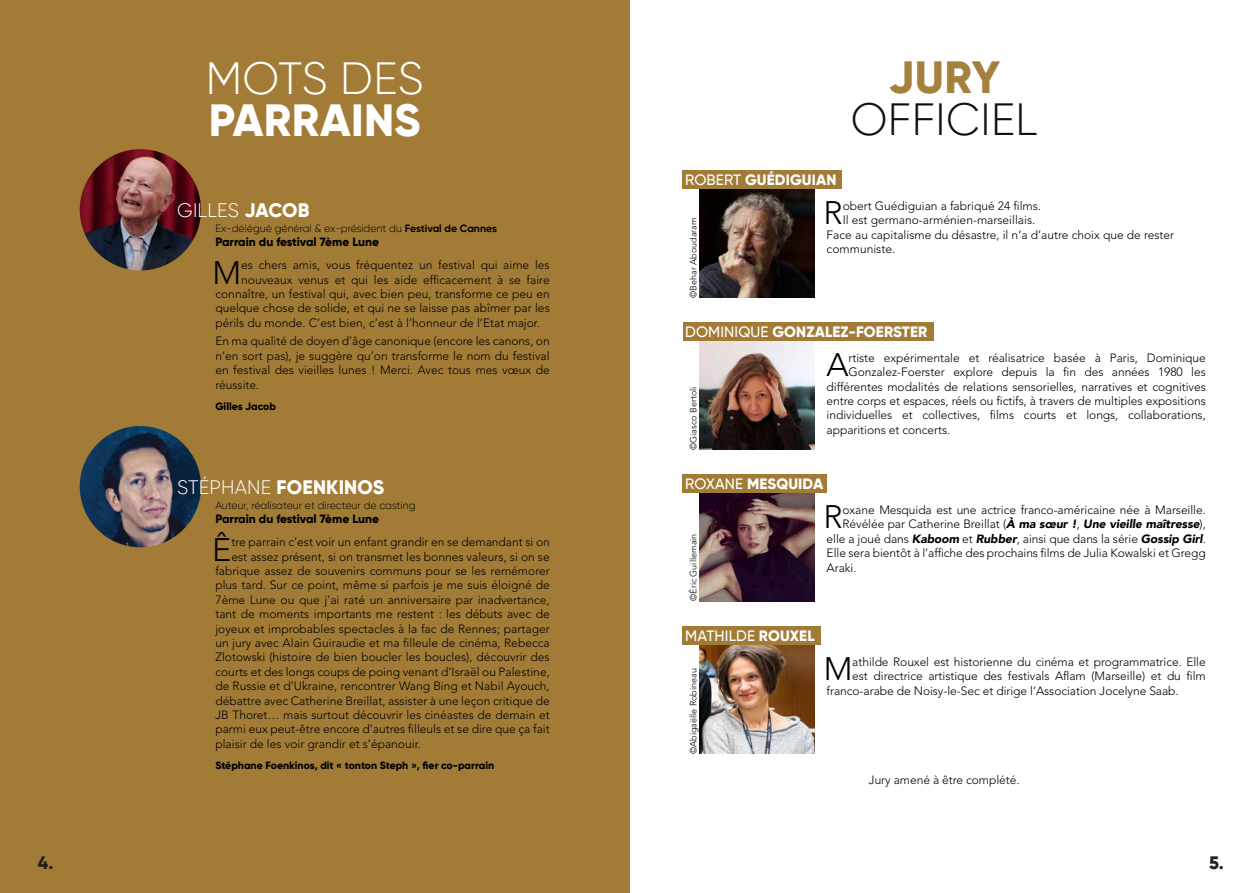
<style>
.page{position:relative;width:1259px;height:893px;background:#fff}
.page>*{position:absolute;margin:0;border:0;box-sizing:border-box;transform-origin:0 0}
.Titre_Light{font:300 45px "Gilroy";letter-spacing:.01em;color:#110e0e}
.Titre_Light-2{font:800 45px "Gilroy";letter-spacing:.01em;color:#fff}
.Titre_Light-3{font:300 45px "Gilroy";letter-spacing:.01em;color:#fff}
.Titre_Gras_Or{font:800 45px "Gilroy";color:#a5813e}
.Corps_Texte{font:300 32.4px "Avenir LT Std";color:#010101}
.Corps_Texte_Noir{font:800 19.5px "Gilroy";letter-spacing:.01em;color:#fff}
.Corps_Texte_Noir-2{font:300 19.5px "Gilroy";letter-spacing:.01em;color:#fff}
.t1{font:800 18px "Gilroy";color:#231f20}
.t2{font:800 15px "Gilroy";letter-spacing:.01em;color:#fff}
.t3{font:500 15px "Gilroy";letter-spacing:.01em;color:#fff}
.Corps_Texte-2{font:300 12px/14.4px "Avenir LT Std";color:#010101;text-align:justify}
.Corps_Texte_Noir-3{font:800 12px "Gilroy";color:#010101}
.Corps_Texte_Noir-4{font:300 10.5px "Gilroy";color:#010101}
.Corps_Texte_Noir-5{font:800 10.5px "Gilroy";color:#010101}
.Corps_Texte-3{font:300 9px "Avenir LT Std";color:#010101}
.s1{font-weight:800}
.s2{font-weight:700}
.s3{font-weight:300}
.s4{font-weight:500}
.s5{font-family:"Avenir LT";font-weight:900;font-style:italic}
</style>
<div class="page">
<img style="left:700px;top:189px;width:114px;height:109px">
<div style="left:682px;top:170px;width:160px;height:19px;background:#a27c37"></div>
<img style="left:700px;top:493px;width:114px;height:109px">
<div style="left:682px;top:474px;width:145px;height:19px;background:#a27c37"></div>
<img style="left:700px;top:645px;width:114px;height:109px">
<div style="left:682px;top:626px;width:139px;height:19px;background:#a27c37"></div>
<img style="left:700px;top:340px;width:114px;height:110px">
<div style="left:682px;top:322px;width:251px;height:18px;background:#a27c37"></div>
<div style="left:0;top:0;width:629px;height:893px;background:#a27c37"></div>
<img style="left:80px;top:426px;width:121px;height:121px;border-radius:61px">
<img style="left:80px;top:149px;width:121px;height:121px;border-radius:61px">
<p class="Titre_Light-3" style="left:206px;top:51px;width:219px">MOTS DES</p>
<p class="Titre_Light-2" style="left:209px;top:92px;width:213px">PARRAINS</p>
<p class="Corps_Texte_Noir-2" style="left:177px;top:198px;width:134px">GILLES <span class="s1">JACOB</span></p>
<p class="Corps_Texte_Noir-4" style="left:215px;top:222px;width:283px">Ex-délégué général &amp; ex-président du <span class="s2">Festival de Cannes</span></p>
<p class="Corps_Texte_Noir-3" style="left:215px;top:234px;width:165px">Parrain du festival 7ème Lune</p>
<p class="Corps_Texte" style="left:212px;top:253px;width:30px">M</p>
<p class="Corps_Texte-2" style="left:241px;top:258px;width:310px">es chers amis, vous fréquentez un festival qui aime les</p>
<p class="Corps_Texte-2" style="left:241px;top:272px;width:310px">nouveaux venus et qui les aide efficacement à se faire</p>
<p class="Corps_Texte-2" style="left:215px;top:287px;width:336px">connaître, un festival qui, avec bien peu, transforme ce peu en</p>
<p class="Corps_Texte-2" style="left:215px;top:301px;width:336px">quelque chose de solide, et qui ne se laisse pas abîmer par les</p>
<p class="Corps_Texte-2" style="left:215px;top:315px;width:326px">périls du monde. C’est bien, c’est à l’honneur de l’Etat major.</p>
<p class="Corps_Texte-2" style="left:215px;top:334px;width:336px">En ma qualité de doyen d’âge canonique (encore les canons, on n’en sort pas), je suggère qu’on transforme le nom du festival en festival des vieilles lunes ! Merci. Avec tous mes vœux de réussite.</p>
<p class="Corps_Texte_Noir-5" style="left:215px;top:399px;width:62px">Gilles Jacob</p>
<p class="Corps_Texte_Noir" style="left:177px;top:475px;width:208px"><span class="s3">STÉPHANE</span> FOENKINOS</p>
<p class="Corps_Texte_Noir-4" style="left:215px;top:499px;width:201px">Auteur, réalisateur et directeur de casting</p>
<p class="Corps_Texte_Noir-3" style="left:215px;top:511px;width:165px">Parrain du festival 7ème Lune</p>
<p class="Corps_Texte" style="left:212px;top:530px;width:21px">Ê</p>
<p class="Corps_Texte-2" style="left:231px;top:535px;width:320px">tre parrain c’est voir un enfant grandir en se demandant si on</p>
<p class="Corps_Texte-2" style="left:231px;top:549px;width:320px">est assez présent, si on transmet les bonnes valeurs, si on se</p>
<p class="Corps_Texte-2" style="left:215px;top:564px;width:336px">fabrique assez de souvenirs communs pour se les remémorer</p>
<p class="Corps_Texte-2" style="left:215px;top:578px;width:336px">plus tard. Sur ce point, même si parfois je me suis éloigné de</p>
<p class="Corps_Texte-2" style="left:215px;top:592px;width:336px">7ème Lune ou que j’ai raté un anniversaire par inadvertance,</p>
<p class="Corps_Texte-2" style="left:215px;top:607px;width:336px">tant de moments importants me restent : les débuts avec de</p>
<p class="Corps_Texte-2" style="left:215px;top:621px;width:336px">joyeux et improbables spectacles à la fac de Rennes; partager</p>
<p class="Corps_Texte-2" style="left:215px;top:636px;width:336px">un jury avec Alain Guiraudie et ma filleule de cinéma, Rebecca</p>
<p class="Corps_Texte-2" style="left:215px;top:650px;width:336px">Zlotowski (histoire de bien boucler les boucles), découvrir des</p>
<p class="Corps_Texte-2" style="left:215px;top:664px;width:336px">courts et des longs coups de poing venant d’Israël ou Palestine,</p>
<p class="Corps_Texte-2" style="left:215px;top:679px;width:336px">de Russie et d’Ukraine, rencontrer Wang Bing et Nabil Ayouch,</p>
<p class="Corps_Texte-2" style="left:215px;top:693px;width:336px">débattre avec Catherine Breillat, assister à une leçon critique de</p>
<p class="Corps_Texte-2" style="left:215px;top:708px;width:336px">JB Thoret… mais surtout découvrir les cinéastes de demain et</p>
<p class="Corps_Texte-2" style="left:215px;top:722px;width:336px">parmi eux peut-être encore d’autres filleuls et se dire que ça fait</p>
<p class="Corps_Texte-2" style="left:215px;top:736px;width:207px">plaisir de les voir grandir et s’épanouir.</p>
<p class="Corps_Texte_Noir-5" style="left:215px;top:759px;width:280px">Stéphane Foenkinos, dit « tonton Steph », fier co-parrain</p>
<p class="Titre_Gras_Or" style="left:888px;top:49px;width:113px">JURY</p>
<p class="Titre_Light" style="left:850px;top:92px;width:188px">OFFICIEL</p>
<p class="t2" style="left:685px;top:170px;width:153px"><span class="s4">ROBERT</span> GUÉDIGUIAN</p>
<p class="Corps_Texte-3" style="left:688px;top:298px;width:82px;rotate:-90deg">©Behar Aboudaram</p>
<p class="Corps_Texte" style="left:823px;top:194px;width:21px">R</p>
<p class="Corps_Texte-2" style="left:842px;top:199px;width:200px">obert Guédiguian a fabriqué 24 films.</p>
<p class="Corps_Texte-2" style="left:842px;top:213px;width:194px">Il est germano-arménien-marseillais.</p>
<p class="Corps_Texte-2" style="left:826px;top:228px;width:349px">Face au capitalisme du désastre, il n’a d’autre choix que de rester</p>
<p class="Corps_Texte-2" style="left:826px;top:242px;width:70px">communiste.</p>
<p class="t2" style="left:685px;top:322px;width:244px"><span class="s4">DOMINIQUE</span> GONZALEZ-FOERSTER</p>
<p class="Corps_Texte-3" style="left:688px;top:450px;width:65px;rotate:-90deg">©Giasco Bertoli</p>
<p class="Corps_Texte" style="left:826px;top:346px;width:24px">A</p>
<p class="Corps_Texte-2" style="left:848px;top:351px;width:359px">rtiste expérimentale et réalisatrice basée à Paris, Dominique</p>
<p class="Corps_Texte-2" style="left:848px;top:365px;width:359px">Gonzalez-Foerster explore depuis la fin des années 1980 les</p>
<p class="Corps_Texte-2" style="left:826px;top:379px;width:381px">différentes modalités de relations sensorielles, narratives et cognitives</p>
<p class="Corps_Texte-2" style="left:826px;top:394px;width:381px">entre corps et espaces, réels ou fictifs, à travers de multiples expositions</p>
<p class="Corps_Texte-2" style="left:826px;top:408px;width:381px">individuelles et collectives, films courts et longs, collaborations,</p>
<p class="Corps_Texte-2" style="left:826px;top:423px;width:125px">apparitions et concerts.</p>
<p class="t2" style="left:685px;top:474px;width:140px"><span class="s4">ROXANE</span> MESQUIDA</p>
<p class="Corps_Texte-3" style="left:688px;top:601px;width:69px;rotate:-90deg">©Éric Guillemain</p>
<p class="t3" style="left:685px;top:627px;width:131px">MATHILDE <span class="s1">ROUXEL</span></p>
<p class="Corps_Texte-3" style="left:688px;top:754px;width:87px;rotate:-90deg">©Abigaëlle Robineau</p>
<p class="Corps_Texte" style="left:823px;top:498px;width:21px">R</p>
<p class="Corps_Texte-2" style="left:842px;top:503px;width:365px">oxane Mesquida est une actrice franco-américaine née à Marseille.</p>
<p class="Corps_Texte-2" style="left:842px;top:517px;width:365px">Révélée par Catherine Breillat (<span class="s5">À ma sœur !</span>, <span class="s5">Une vieille maîtresse</span>),</p>
<p class="Corps_Texte-2" style="left:826px;top:531px;width:381px">elle a joué dans <span class="s5">Kaboom</span> et <span class="s5">Rubber</span>, ainsi que dans la série <span class="s5">Gossip Girl</span>.</p>
<p class="Corps_Texte-2" style="left:826px;top:546px;width:381px">Elle sera bientôt à l’affiche des prochains films de Julia Kowalski et Gregg</p>
<p class="Corps_Texte-2" style="left:826px;top:560px;width:31px">Araki.</p>
<p class="Corps_Texte" style="left:823px;top:650px;width:30px">M</p>
<p class="Corps_Texte-2" style="left:852px;top:655px;width:355px">athilde Rouxel est historienne du cinéma et programmatrice. Elle</p>
<p class="Corps_Texte-2" style="left:852px;top:669px;width:355px">est directrice artistique des festivals Aflam (Marseille) et du film</p>
<p class="Corps_Texte-2" style="left:826px;top:684px;width:353px">franco-arabe de Noisy-le-Sec et dirige l’Association Jocelyne Saab.</p>
<p class="Corps_Texte-2" style="left:869px;top:773px;width:152px">Jury amené à être complété.</p>
<h3 class="t1" style="left:38px;top:851px;width:17px">4.</h3>
<h3 class="t1" style="left:1209px;top:851px;width:16px">5.</h3>
</div>
